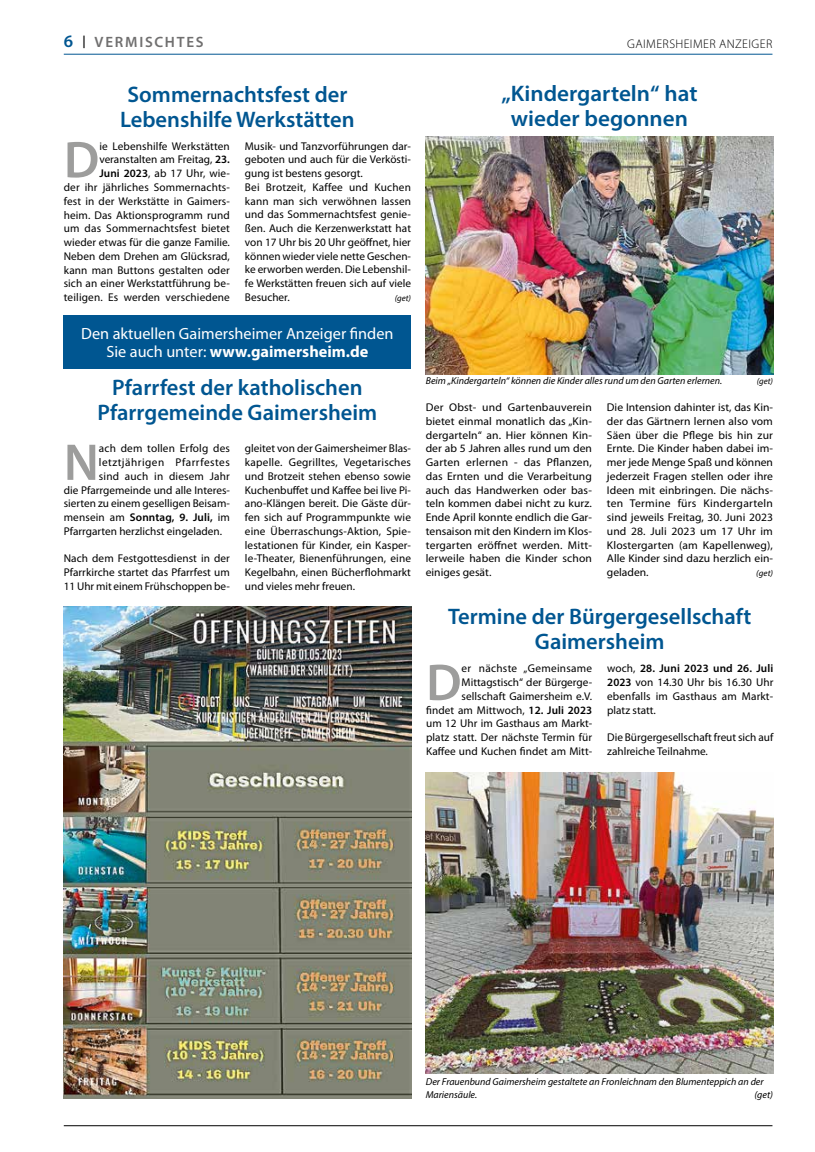
<style>
.page{position:relative;width:815px;height:1152px;background:#fff}
.page>*{position:absolute;margin:0;border:0;box-sizing:border-box;transform-origin:0 0}
.t1{font:600 52px "Myriad Pro";color:#9d9d9c}
.t2{font:600 22.5px/25px "Myriad Pro";color:#005691;text-align:center}
.t3{font:16.25px/18.8px "Myriad Pro";color:#fff;text-align:center}
.t4{font:600 15px "Myriad Pro";letter-spacing:.115em;color:#706f6f}
.t5{font:300 12.5px "Myriad Pro";letter-spacing:.035em;color:#000}
.t6{font:11.25px/13.8px "Myriad Pro";letter-spacing:.005em;color:#000;text-align:justify}
.t7{font:600 11.25px "Myriad Pro";letter-spacing:.01em;color:#000}
.t8{font:11.25px "Myriad Pro";letter-spacing:.045em;color:#000}
.t9{font:italic 10px/12.5px "Myriad Pro";color:#000}
.t10{font:italic 8.75px "Myriad Pro";color:#000}
.s1{font-size:17.5px;color:#005691}
.s2{font-weight:600}
.s3{font-weight:700}
.s4{font-weight:400}
</style>
<div class="page">
<hr style="left:64px;top:1125px;width:708px;height:1px;background:#000">
<hr style="left:64px;top:54px;width:708px;height:1px;background:#005691">
<img style="left:426px;top:136px;width:347px;height:238px">
<img style="left:426px;top:773px;width:347px;height:300px">
<div style="left:64px;top:315px;width:347px;height:53px;background:#005691"></div>
<img style="left:64px;top:607px;width:347px;height:491px">
<h3 class="t4" style="left:64px;top:33px;width:141px"><span class="s1">6</span> <sup>|</sup> VERMISCHTES</h3>
<p class="t5" style="left:627px;top:36px;width:147px">GAIMERSHEIMER ANZEIGER</p>
<h2 class="t2" style="left:120px;top:81px;width:236px">Sommernachtsfest der<br>Lebenshilfe Werkstätten</h2>
<p class="t6" style="left:64px;top:139px;width:168px;text-align:right">ie Lebenshilfe Werkstätten veranstalten am Freitag, <span class="s2">23.<br>Juni 2023</span>, ab 17 Uhr, wie-<br>der ihr jährliches Sommernachts&shy;fest in der Werkstätte in Gaimers&shy;heim. Das Aktionsprogramm rund um das Sommernachtsfest bietet wieder etwas für die ganze Familie.<br>Neben dem Drehen am Glücksrad, kann man Buttons gestalten oder sich an einer Werkstattführung be&shy;teiligen. Es werden verschiedene</p>
<p class="t6" style="left:245px;top:139px;width:168px;text-align:left">Musik- und Tanzvorführungen dar&shy;geboten und auch für die Verkösti&shy;gung ist bestens gesorgt.<br>Bei Brotzeit, Kaffee und Kuchen kann man sich verwöhnen lassen und das Sommernachtsfest genie&shy;ßen. Auch die Kerzenwerkstatt hat von 17 Uhr bis 20 Uhr geöffnet, hier können wieder viele nette Geschen&shy;ke erworben werden. Die Lebenshil&shy;fe Werkstätten freuen sich auf viele<br>Besucher.</p>
<h1 class="t1" style="left:64px;top:127px;width:37px">D</h1>
<p class="t10" style="left:395px;top:293px;width:18px">(get)</p>
<h3 class="t3" style="left:81px;top:324px;width:314px">Den aktuellen Gaimersheimer Anzeiger finden<br>Sie auch unter: <span class="s3">www.gaimersheim.de</span></h3>
<h2 class="t2" style="left:97px;top:375px;width:281px">Pfarrfest der katholischen<br>Pfarrgemeinde Gaimersheim</h2>
<h1 class="t1" style="left:64px;top:429px;width:37px">N</h1>
<p class="t6" style="left:99px;top:442px;width:132px">ach dem tollen Erfolg des</p>
<p class="t8" style="left:99px;top:456px;width:132px">letztjährigen Pfarrfestes</p>
<p class="t6" style="left:99px;top:469px;width:132px">sind auch in diesem Jahr</p>
<p class="t6" style="left:64px;top:483px;width:168px">die Pfarrgemeinde und alle Interes-</p>
<p class="t6" style="left:64px;top:497px;width:168px">sierten zu einem geselligen Beisam-</p>
<p class="t7" style="left:64px;top:510px;width:168px"><span class="s4">mensein am</span> Sonntag, 9. Juli, <span class="s4">im</span></p>
<p class="t6" style="left:64px;top:524px;width:160px">Pfarrgarten herzlichst eingeladen.</p>
<p class="t6" style="left:64px;top:552px;width:168px">Nach dem Festgottesdienst in der Pfarrkirche startet das Pfarrfest um 11 Uhr mit einem Frühschoppen be-</p>
<p class="t6" style="left:245px;top:442px;width:168px">gleitet von der Gaimersheimer Blas&shy;kapelle. Gegrilltes, Vegetarisches und Brotzeit stehen ebenso sowie Kuchenbuffet und Kaffee bei live Pi&shy;ano-Klängen bereit. Die Gäste dür&shy;fen sich auf Programmpunkte wie eine Überraschungs-Aktion, Spie&shy;lestationen für Kinder, ein Kasper&shy;le-Theater, Bienenführungen, eine Kegelbahn, einen Bücherflohmarkt und vieles mehr freuen.</p>
<h2 class="t2" style="left:501px;top:80px;width:198px">„Kindergarteln“ hat wieder begonnen</h2>
<p class="t9" style="left:426px;top:374px;width:298px">Beim „Kindergarteln“ können die Kinder alles rund um den Garten erlernen.</p>
<p class="t10" style="left:757px;top:376px;width:18px">(get)</p>
<p class="t6" style="left:426px;top:401px;width:168px">Der Obst- und Gartenbauverein bietet einmal monatlich das „Kin&shy;dergarteln“ an. Hier können Kin&shy;der ab 5 Jahren alles rund um den Garten erlernen - das Pflanzen, das Ernten und die Verarbeitung auch das Handwerken oder bas&shy;teln kommen dabei nicht zu kurz.<br>Ende April konnte endlich die Gar&shy;tensaison mit den Kindern im Klos&shy;tergarten eröffnet werden. Mitt&shy;lerweile haben die Kinder schon einiges gesät.</p>
<p class="t6" style="left:607px;top:401px;width:168px">Die Intension dahinter ist, das Kin&shy;der das Gärtnern lernen also vom Säen über die Pflege bis hin zur Ernte. Die Kinder haben dabei im&shy;mer jede Menge Spaß und können jederzeit Fragen stellen oder ihre Ideen mit einbringen. Die nächs&shy;ten Termine fürs Kindergarteln sind jeweils Freitag, 30. Juni 2023 und 28. Juli 2023 um 17 Uhr im Klostergarten (am Kapellenweg), Alle Kinder sind dazu herzlich ein&shy;geladen.</p>
<p class="t10" style="left:756px;top:568px;width:18px">(get)</p>
<h2 class="t2" style="left:448px;top:603px;width:305px">Termine der Bürgergesellschaft<br>Gaimersheim</h2>
<h1 class="t1" style="left:426px;top:649px;width:37px">D</h1>
<p class="t6" style="left:426px;top:662px;width:168px;text-align:right">er nächste „Gemeinsame<br>Mittagstisch“ der Bürgerge&shy;sellschaft Gaimersheim e.V.<br>findet am Mittwoch, <span class="s2">12. Juli 2023 </span>um 12 Uhr im Gasthaus am Markt&shy;platz statt. Der nächste Termin für<br>Kaffee und Kuchen findet am Mitt-</p>
<p class="t6" style="left:607px;top:662px;width:168px">woch, <span class="s2">28. Juni 2023 und 26. Juli 2023</span> von 14.30 Uhr bis 16.30 Uhr ebenfalls im Gasthaus am Markt&shy;platz statt.</p>
<p class="t6" style="left:607px;top:730px;width:168px">Die Bürgergesellschaft freut sich auf zahlreiche Teilnahme.</p>
<p class="t9" style="left:426px;top:1075px;width:339px">Der Frauenbund Gaimersheim gestaltete an Fronleichnam den Blumenteppich an der<br>Mariensäule.</p>
<p class="t9" style="left:754px;top:1087px;width:20px">(get)</p>
</div>
